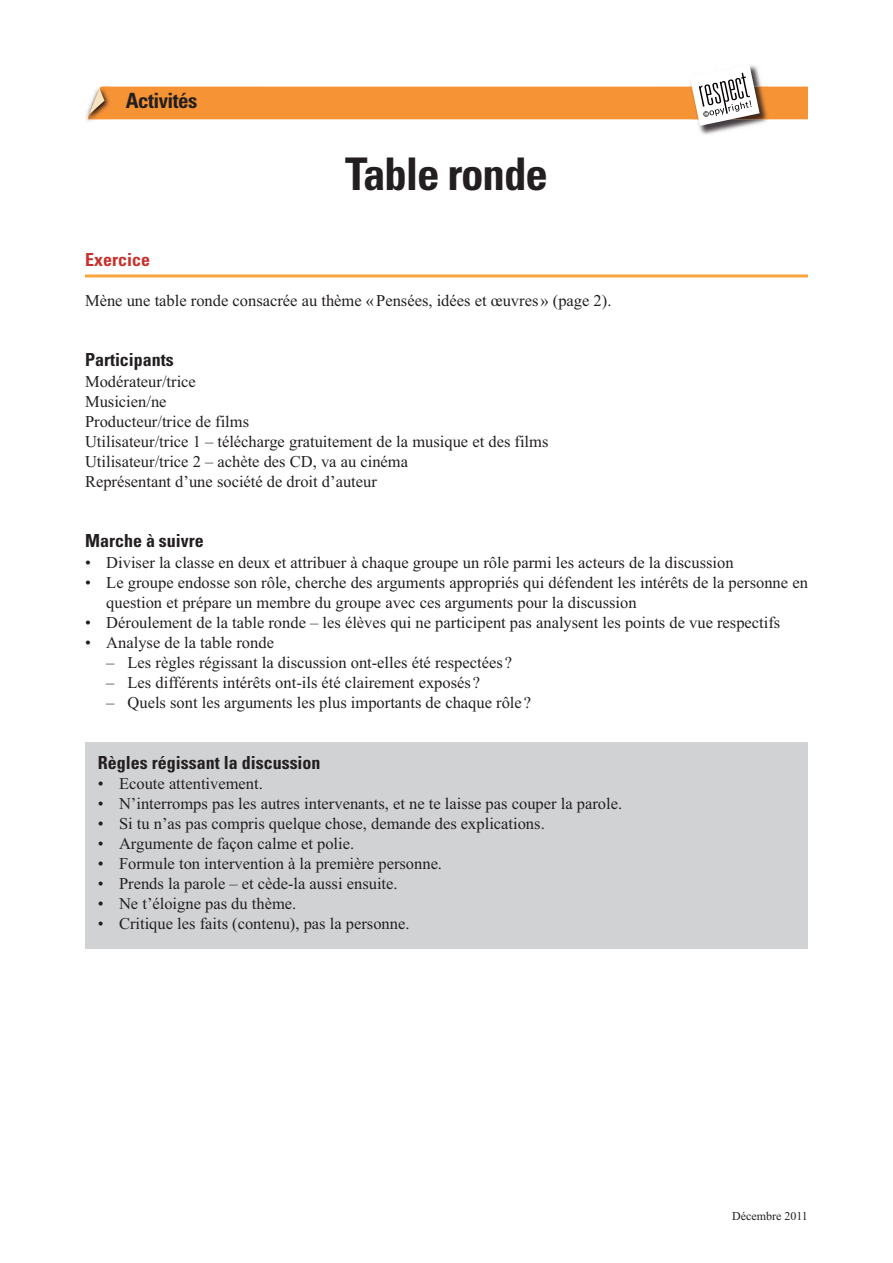
<style>
.page{position:relative;width:893px;height:1263px;background:#fff}
.page>*{position:absolute;margin:0;border:0;box-sizing:border-box;transform-origin:0 0}
.t1{font:700 condensed 45px "Univers";letter-spacing:-.025em;color:#231f20}
.t2{font:700 condensed 21px "Univers";letter-spacing:-.025em;color:#231f20}
.t3{font:700 condensed 18px "Univers";color:#231f20}
.t4{font:700 condensed 18px "Univers";color:#c7302b}
.t5{font:16.5px/20.1px "Times New Roman";color:#231f20}
.t6{font:12px "Times New Roman";color:#231f20}
</style>
<div class="page">
<div style="left:85px;top:742px;width:723px;height:206px;background:#d1d2d4"></div>
<img style="left:699px;top:126px;width:48px;height:9px">
<svg style="left:86px;top:65px;width:722px;height:61px"></svg>
<hr style="left:85px;top:274px;width:723px;height:3px;background:#f9a43d">
<p class="t2" style="left:126px;top:93px;width:73px">Activités</p>
<h1 class="t1" style="left:345px;top:157px;width:204px">Table ronde</h1>
<p class="t4" style="left:85px;top:253px;width:66px">Exercice</p>
<p class="t5" style="left:85px;top:290px;width:528px">Mène une table ronde consacrée au thème «Pensées, idées et œuvres » (page 2).</p>
<p class="t3" style="left:85px;top:353px;width:90px">Participants</p>
<p class="t5" style="left:85px;top:371px;width:465px">Modérateur/trice<br>Musicien/ne<br>Producteur/trice de films<br>Utilisateur/trice 1 – télécharge gratuitement de la musique et des films Utilisateur/trice 2 – achète des CD, va au cinéma<br>Représentant d’une société de droit d’auteur</p>
<p class="t3" style="left:85px;top:534px;width:120px">Marche à suivre</p>
<p class="t5" style="left:85px;top:552px;width:650px">• Diviser la classe en deux et attribuer à chaque groupe un rôle parmi les acteurs de la discussion</p>
<p class="t5" style="left:106px;top:572px;width:703px;text-indent:-21px">• Le groupe endosse son rôle, cherche des arguments appropriés qui défendent les intérêts de la personne en question et prépare un membre du groupe avec ces arguments pour la discussion</p>
<p class="t5" style="left:85px;top:612px;width:697px">• Déroulement de la table ronde – les élèves qui ne participent pas analysent les points de vue respectifs</p>
<p class="t5" style="left:85px;top:632px;width:190px">• Analyse de la table ronde</p>
<p class="t5" style="left:106px;top:652px;width:407px">– Les règles régissant la discussion ont-elles été respectées ?</p>
<p class="t5" style="left:106px;top:672px;width:375px">– Les différents intérêts ont-ils été clairement exposés ?</p>
<p class="t5" style="left:106px;top:692px;width:426px">– Quels sont les arguments les plus importants de chaque rôle ?</p>
<p class="t3" style="left:98px;top:755px;width:224px">Règles régissant la discussion</p>
<p class="t5" style="left:98px;top:773px;width:167px">• Ecoute attentivement.</p>
<p class="t5" style="left:98px;top:793px;width:526px">• N’interromps pas les autres intervenants, et ne te laisse pas couper la parole.</p>
<p class="t5" style="left:98px;top:813px;width:448px">• Si tu n’as pas compris quelque chose, demande des explications.</p>
<p class="t5" style="left:98px;top:833px;width:258px">• Argumente de façon calme et polie.</p>
<p class="t5" style="left:98px;top:853px;width:346px">• Formule ton intervention à la première personne.</p>
<p class="t5" style="left:98px;top:873px;width:301px">• Prends la parole – et cède-la aussi ensuite.</p>
<p class="t5" style="left:98px;top:893px;width:200px">• Ne t’éloigne pas du thème.</p>
<p class="t5" style="left:98px;top:913px;width:313px">• Critique les faits (contenu), pas la personne.</p>
<p class="t6" style="left:732px;top:1209px;width:77px">Décembre 2011</p>
</div>
